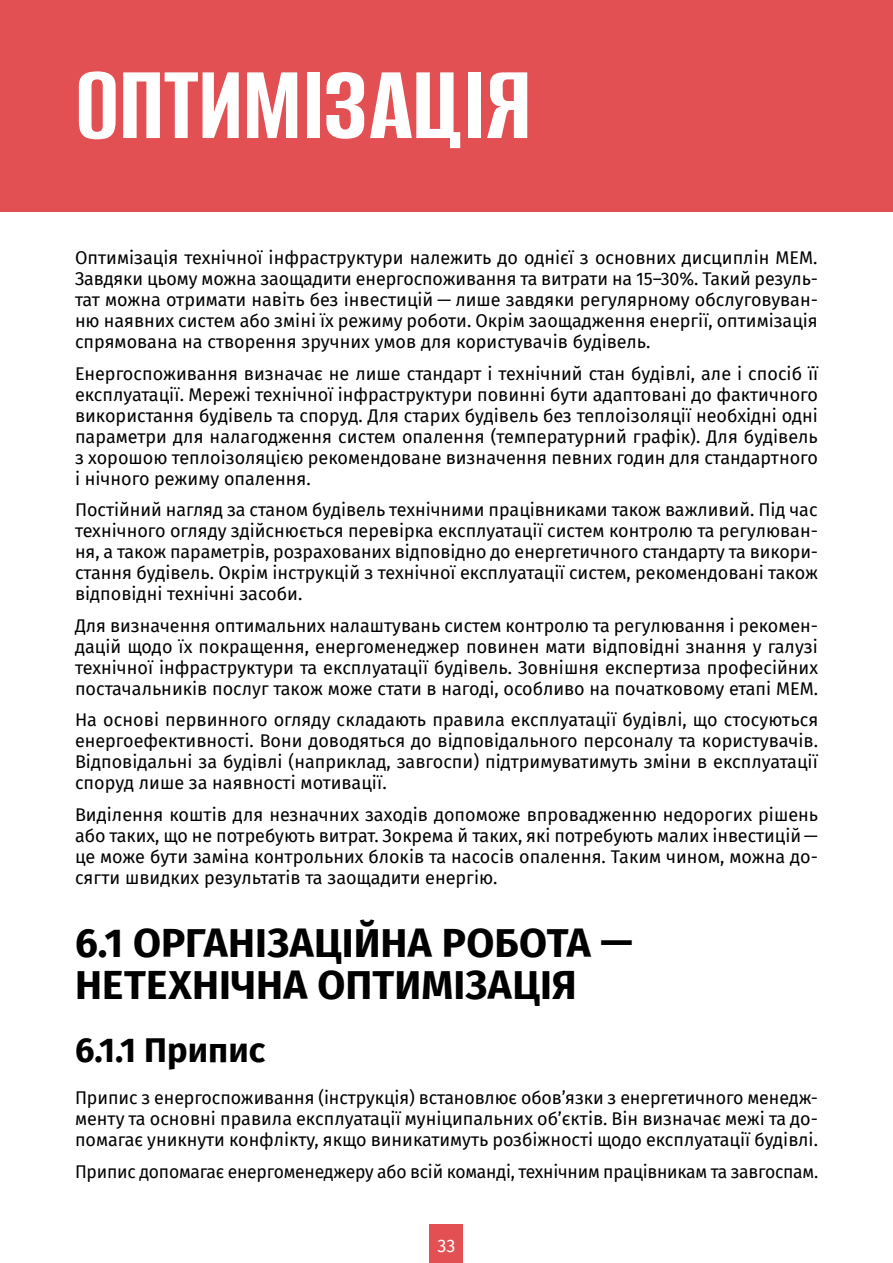
<style>
.page{position:relative;width:893px;height:1263px;background:#fff}
.page>*{position:absolute;margin:0;border:0;box-sizing:border-box;transform-origin:0 0}
.t1{font:700 111px "Alumni Sans";color:#fff}
.t2{font:700 40.5px/42px "Fira Sans";letter-spacing:.005em;color:#000}
.t3{font:700 34.5px "Fira Sans";color:#000}
.t4{font:18px/21px "Fira Sans";color:#000;text-align:justify}
.t5{font:18px "Fira Sans";color:#fff}
</style>
<div class="page">
<div style="left:430px;top:1224px;width:33px;height:39px;background:#e25054"></div>
<div style="left:0;top:0;width:893px;height:212px;background:#e25054"></div>
<h1 class="t1" style="left:75px;top:51px;width:458px">ОПТИМІЗАЦІЯ</h1>
<p class="t4" style="left:75px;top:247px;width:744px">Оптимізація технічної інфраструктури належить до однієї з основних дисциплін МЕМ.<br>Завдяки цьому можна заощадити енергоспоживання та витрати на 15–30%. Такий резуль&shy;тат можна отримати навіть без інвестицій — лише завдяки регулярному обслуговуван&shy;ню наявних систем або зміні їх режиму роботи. Окрім заощадження енергії, оптимізація спрямована на створення зручних умов для користувачів будівель.</p>
<p class="t4" style="left:75px;top:362px;width:745px">Енергоспоживання визначає не лише стандарт і технічний стан будівлі, але і спосіб її експлуатації. Мережі технічної інфраструктури повинні бути адаптовані до фактичного використання будівель та споруд. Для старих будівель без теплоізоляції необхідні одні параметри для налагодження систем опалення (температурний графік). Для будівель з хорошою теплоізоляцією рекомендоване визначення певних годин для стандартного і нічного режиму опалення.</p>
<p class="t4" style="left:75px;top:499px;width:744px">Постійний нагляд за станом будівель технічними працівниками також важливий. Під час технічного огляду здійснюється перевірка експлуатації систем контролю та регулюван&shy;ня, а також параметрів, розрахованих відповідно до енергетичного стандарту та викори&shy;стання будівель. Окрім інструкцій з технічної експлуатації систем, рекомендовані також відповідні технічні засоби.</p>
<p class="t4" style="left:75px;top:614px;width:745px">Для визначення оптимальних налаштувань систем контролю та регулювання і рекомен&shy;дацій щодо їх покращення, енергоменеджер повинен мати відповідні знання у галузі технічної інфраструктури та експлуатації будівель. Зовнішня експертиза професійних постачальників послуг також може стати в нагоді, особливо на початковому етапі МЕМ.</p>
<p class="t4" style="left:75px;top:709px;width:745px">На основі первинного огляду складають правила експлуатації будівлі, що стосуються енергоефективності. Вони доводяться до відповідального персоналу та користувачів.<br>Відповідальні за будівлі (наприклад, завгоспи) підтримуватимуть зміни в експлуатації споруд лише за наявності мотивації.</p>
<p class="t4" style="left:75px;top:803px;width:745px">Виділення коштів для незначних заходів допоможе впровадженню недорогих рішень або таких, що не потребують витрат. Зокрема й таких, які потребують малих інвестицій— це може бути заміна контрольних блоків та насосів опалення. Таким чином, можна до&shy;сягти швидких результатів та заощадити енергію.</p>
<h2 class="t2" style="left:75px;top:919px;width:559px">6.1 ОРГАНІЗАЦІЙНА РОБОТА —<br>НЕТЕХНІЧНА ОПТИМІЗАЦІЯ</h2>
<h3 class="t3" style="left:75px;top:1021px;width:192px">6.1.1 Припис</h3>
<p class="t4" style="left:75px;top:1087px;width:744px">Припис з енергоспоживання (інструкція) встановлює обов’язки з енергетичного менедж&shy;менту та основні правила експлуатації муніципальних об’єктів. Він визначає межі та до&shy;помагає уникнути конфлікту, якщо виникатимуть розбіжності щодо експлуатації будівлі.</p>
<p class="t4" style="left:75px;top:1160px;width:745px">Припис допомагає енергоменеджеру або всій команді, технічним працівникам та завгоспам.</p>
<p class="t5" style="left:437px;top:1232px;width:19px">33</p>
</div>
